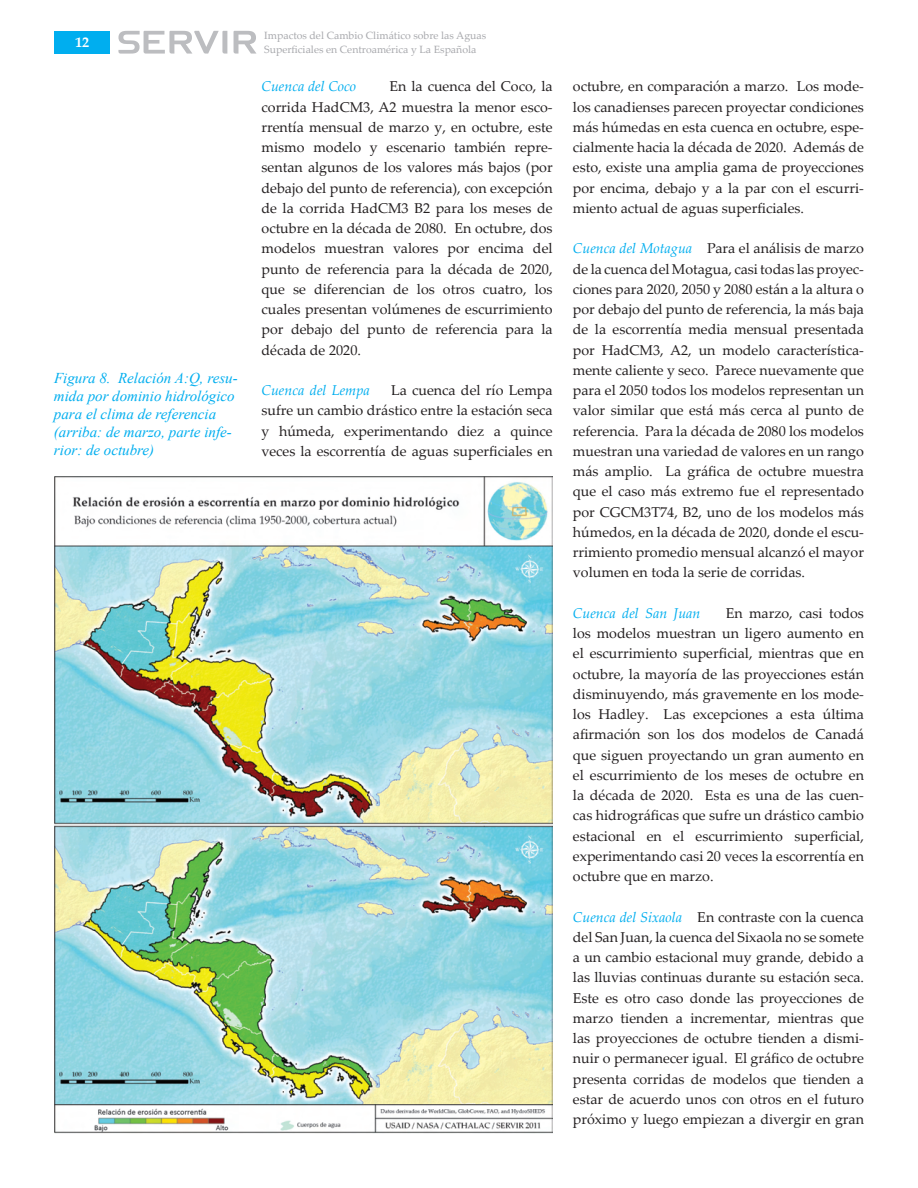
<style>
.page{position:relative;width:918px;height:1188px;background:#fff}
.page>*{position:absolute;margin:0;border:0;box-sizing:border-box;transform-origin:0 0}
.Figura{font:italic 15px/18px "Times New Roman";color:#00aeef}
.t1{font:14.25px/20.2px "Palatino Linotype";color:#231f20;text-align:justify}
.t2{font:italic 14.25px "Palatino Linotype";color:#00aeef}
.t3{font:700 14.25px "Palatino Linotype";color:#fff}
.t4{font:10.5px/13.5px "Palatino Linotype";color:#a8a9ad}
.s1{font-style:italic;color:#00aeef}
</style>
<div class="page">
<div style="left:54px;top:31px;width:56px;height:23px;background:#00aeef"></div>
<svg style="left:234px;top:31px;width:22px;height:23px"></svg>
<svg style="left:118px;top:31px;width:109px;height:23px"></svg>
<img style="left:54px;top:476px;width:499px;height:658px">
<p class="t3" style="left:75px;top:32px;width:16px">12</p>
<p class="Figura" style="left:54px;top:369px;width:185px">Figura 8. Relación A:Q, resu&shy;mida por dominio hidrológico para el clima de referencia (arriba: de marzo, parte infe&shy;rior: de octubre)</p>
<p class="t4" style="left:264px;top:29px;width:223px">Impactos del Cambio Climático sobre las Aguas<br>Superficiales en Centroamérica y La Española</p>
<p class="t1" style="left:262px;top:76px;width:293px;text-indent:128px">En la cuenca del Coco, la corrida HadCM3, A2 muestra la menor esco&shy;rrentía mensual de marzo y, en octubre, este mismo modelo y escenario también repre&shy;sentan algunos de los valores más bajos (por debajo del punto de referencia), con excepción de la corrida HadCM3 B2 para los meses de octubre en la década de 2080. En octubre, dos modelos muestran valores por encima del punto de referencia para la década de 2020, que se diferencian de los otros cuatro, los cuales presentan volúmenes de escurrimiento por debajo del punto de referencia para la década de 2020.</p>
<p class="t2" style="left:262px;top:380px;width:110px">Cuenca del Lempa</p>
<p class="t2" style="left:262px;top:76px;width:96px">Cuenca del Coco</p>
<p class="t1" style="left:262px;top:380px;width:293px;text-indent:130px">La cuenca del río Lempa sufre un cambio drástico entre la estación seca y húmeda, experimentando diez a quince veces la escorrentía de aguas superficiales en</p>
<p class="t1" style="left:573px;top:76px;width:293px">octubre, en comparación a marzo. Los mode&shy;los canadienses parecen proyectar condiciones más húmedas en esta cuenca en octubre, espe&shy;cialmente hacia la década de 2020. Además de esto, existe una amplia gama de proyecciones por encima, debajo y a la par con el escurri&shy;miento actual de aguas superficiales.</p>
<p class="t1" style="left:573px;top:238px;width:293px"><span class="s1">Cuenca del Motagua</span> Para el análisis de marzo de la cuenca del Motagua, casi todas las proyec&shy;ciones para 2020, 2050 y 2080 están a la altura o por debajo del punto de referencia, la más baja de la escorrentía media mensual presentada por HadCM3, A2, un modelo característica&shy;mente caliente y seco. Parece nuevamente que para el 2050 todos los modelos representan un valor similar que está más cerca al punto de referencia. Para la década de 2080 los modelos muestran una variedad de valores en un rango más amplio. La gráfica de octubre muestra que el caso más extremo fue el representado por CGCM3T74, B2, uno de los modelos más húmedos, en la década de 2020, donde el escu&shy;rrimiento promedio mensual alcanzó el mayor volumen en toda la serie de corridas.</p>
<p class="t2" style="left:573px;top:603px;width:129px">Cuenca del San Juan</p>
<p class="t1" style="left:573px;top:602px;width:293px;text-indent:153px">En marzo, casi todos los modelos muestran un ligero aumento en el escurrimiento superficial, mientras que en octubre, la mayoría de las proyecciones están disminuyendo, más gravemente en los mode&shy;los Hadley. Las excepciones a esta última afirmación son los dos modelos de Canadá que siguen proyectando un gran aumento en el escurrimiento de los meses de octubre en la década de 2020. Esta es una de las cuen&shy;cas hidrográficas que sufre un drástico cambio estacional en el escurrimiento superficial, experimentando casi 20 veces la escorrentía en octubre que en marzo.</p>
<p class="t1" style="left:573px;top:906px;width:293px"><span class="s1">Cuenca del Sixaola</span> En contraste con la cuenca del San Juan, la cuenca del Sixaola no se somete a un cambio estacional muy grande, debido a las lluvias continuas durante su estación seca.<br>Este es otro caso donde las proyecciones de marzo tienden a incrementar, mientras que las proyecciones de octubre tienden a dismi&shy;nuir o permanecer igual. El gráfico de octubre presenta corridas de modelos que tienden a estar de acuerdo unos con otros en el futuro próximo y luego empiezan a divergir en gran</p>
</div>
